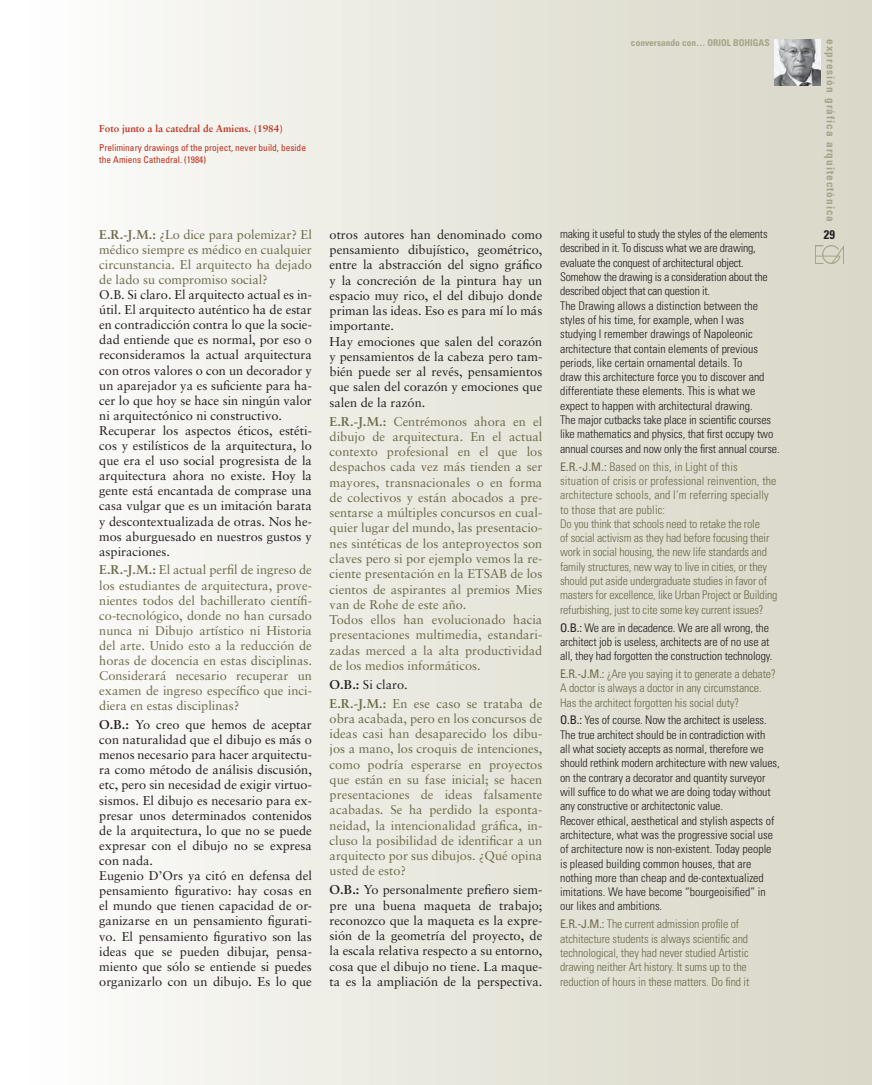
<style>
.page{position:relative;width:872px;height:1085px;background:#fff}
.page>*{position:absolute;margin:0;border:0;box-sizing:border-box;transform-origin:0 0}
.t1{font:12.75px/15.1px "Sabon";color:#231f20}
.t2{font:12.75px/15.2px "Sabon";color:#6d6a4a;text-align:justify}
.t3{font:700 condensed 12.5px "Univers";color:#231f20}
.t4{font:300 condensed 11.88px/14.2px "Univers";letter-spacing:-.01em;color:#231f20}
.t5{font:300 condensed 11.88px/14.2px "Univers";letter-spacing:-.01em;color:#6d6a4a}
.t6{font:700 condensed 11.25px "Univers";letter-spacing:.09em;color:#a5a388}
.t7{font:700 10px "Sabon";color:#c02d19}
.t8{font:condensed 9.38px/11.9px "Univers";color:#c02d19}
.t9{font:700 condensed 9.38px "Univers";color:#a5a388}
.s1{font-weight:700}
.s2{font-weight:700;color:#231f20}
.s3{color:#231f20}
.s4{font-weight:400}
</style>
<div class="page">
<div style="left:11px;top:0;width:861px;height:1084px;background:linear-gradient(to right,#fdfdfc,#d7d5c5)"></div>
<img style="left:815px;top:246px;width:28px;height:17px">
<img style="left:775px;top:39px;width:46px;height:46px">
<img style="left:11px;top:0;width:1px;height:1084px">
<p class="t9" style="left:631px;top:37px;width:140px">conversando con… ORIOL BOHIGAS</p>
<p class="t7" style="left:99px;top:122px;width:185px">Foto junto a la catedral de Amiens. (1984)</p>
<p class="t8" style="left:99px;top:141px;width:208px">Preliminary drawings of the project, never build, beside the Amiens Cathedral. (1984)</p>
<p class="t2" style="left:99px;top:226px;width:214px"><span class="s1">E.R.-J.M.:</span> ¿Lo dice para polemizar? El médico siempre es médico en cualquier circunstancia. El arquitecto ha dejado de lado su compromiso social?</p>
<p class="t1" style="left:99px;top:287px;width:214px">O.B. Si claro. El arquitecto actual es in&shy;útil. El arquitecto auténtico ha de estar en contradicción contra lo que la socie&shy;dad entiende que es normal, por eso o reconsideramos la actual arquitectura con otros valores o con un decorador y un aparejador ya es suficiente para ha&shy;cer lo que hoy se hace sin ningún valor ni arquitectónico ni constructivo.<br>Recuperar los aspectos éticos, estéti&shy;cos y estilísticos de la arquitectura, lo que era el uso social progresista de la arquitectura ahora no existe. Hoy la gente está encantada de comprase una casa vulgar que es un imitación barata y descontextualizada de otras. Nos he&shy;mos aburguesado en nuestros gustos y aspiraciones.</p>
<p class="t2" style="left:99px;top:562px;width:214px"><span class="s1">E.R.-J.M.:</span> El actual perfil de ingreso de los estudiantes de arquitectura, prove&shy;nientes todos del bachillerato científi&shy;co-tecnológico, donde no han cursado nunca ni Dibujo artístico ni Historia del arte. Unido esto a la reducción de horas de docencia en estas disciplinas.<br>Considerará necesario recuperar un examen de ingreso específico que inci&shy;diera en estas disciplinas?</p>
<p class="t1" style="left:99px;top:716px;width:214px"><span class="s1">O.B.:</span> Yo creo que hemos de aceptar con naturalidad que el dibujo es más o menos necesario para hacer arquitectu&shy;ra como método de análisis discusión, etc, pero sin necesidad de exigir virtuo&shy;sismos. El dibujo es necesario para ex&shy;presar unos determinados contenidos de la arquitectura, lo que no se puede expresar con el dibujo no se expresa con nada.<br>Eugenio D’Ors ya citó en defensa del pensamiento figurativo: hay cosas en el mundo que tienen capacidad de or&shy;ganizarse en un pensamiento figurati&shy;vo. El pensamiento figurativo son las ideas que se pueden dibujar, pensa&shy;miento que sólo se entiende si puedes organizarlo con un dibujo. Es lo que</p>
<p class="t1" style="left:330px;top:226px;width:214px">otros autores han denominado como pensamiento dibujístico, geométrico, entre la abstracción del signo gráfico y la concreción de la pintura hay un espacio muy rico, el del dibujo donde priman las ideas. Eso es para mí lo más importante.<br>Hay emociones que salen del corazón y pensamientos de la cabeza pero tam&shy;bién puede ser al revés, pensamientos que salen del corazón y emociones que salen de la razón.</p>
<p class="t2" style="left:330px;top:413px;width:214px;text-align:left"><span class="s1">E.R.-J.M.:</span> Centrémonos ahora en el dibujo de arquitectura. En el actual contexto profesional en el que los despachos cada vez más tienden a ser mayores, transnacionales o en forma de colectivos y están abocados a pre&shy;sentarse a múltiples concursos en cual&shy;quier lugar del mundo, las presentacio&shy;nes sintéticas de los anteproyectos son claves pero si por ejemplo vemos la re&shy;ciente presentación en la ETSAB de los cientos de aspirantes al premios Mies van de Rohe de este año.<br>Todos ellos han evolucionado hacia presentaciones multimedia, estandari&shy;zadas merced a la alta productividad de los medios informáticos.</p>
<p class="t2" style="left:330px;top:674px;width:214px;line-height:18.8px"><span class="s2">O.B.:</span> <span class="s3">Si claro.<br></span><span class="s1">E.R.-J.M.:</span> En ese caso se trataba de</p>
<p class="t2" style="left:330px;top:710px;width:214px">obra acabada, pero en los concursos de ideas casi han desaparecido los dibu&shy;jos a mano, los croquis de intenciones, como podría esperarse en proyectos que están en su fase inicial; se hacen presentaciones de ideas falsamente acabadas. Se ha perdido la esponta&shy;neidad, la intencionalidad gráfica, in&shy;cluso la posibilidad de identificar a un arquitecto por sus dibujos. ¿Qué opina usted de esto?</p>
<p class="t1" style="left:330px;top:882px;width:214px;text-align:justify"><span class="s1">O.B.:</span> Yo personalmente prefiero siem&shy;pre una buena maqueta de trabajo; reconozco que la maqueta es la expre&shy;sión de la geometría del proyecto, de la escala relativa respecto a su entorno, cosa que el dibujo no tiene. La maque&shy;ta es la ampliación de la perspectiva.</p>
<p class="t4" style="left:560px;top:227px;width:221px">making it useful to study the styles of the elements described in it. To discuss what we are drawing, evaluate the conquest of architectural object.<br>Somehow the drawing is a consideration about the described object that can question it.<br>The Drawing allows a distinction between the styles of his time, for example, when I was studying I remember drawings of Napoleonic architecture that contain elements of previous periods, like certain ornamental details. To<br>draw this architecture force you to discover and differentiate these elements. This is what we expect to happen with architectural drawing.<br>The major cutbacks take place in scientific courses like mathematics and physics, that first occupy two annual courses and now only the first annual course.</p>
<p class="t5" style="left:560px;top:459px;width:219px"><span class="s4">E.R.-J.M.:</span> Based on this, in Light of this situation of crisis or professional reinvention, the architecture schools, and I’m referring specially to those that are public:<br>Do you think that schools need to retake the role<br>of social activism as they had before focusing their work in social housing, the new life standards and family structures, new way to live in cities, or they should put aside undergraduate studies in favor of masters for excellence, like Urban Project or Building refurbishing, just to cite some key current issues?</p>
<p class="t4" style="left:560px;top:620px;width:214px"><span class="s4">O.B.:</span> We are in decadence. We are all wrong, the architect job is useless, architects are of no use at all, they had forgotten the construction technology.</p>
<p class="t5" style="left:560px;top:666px;width:217px"><span class="s4">E.R.-J.M.:</span> ¿Are you saying it to generate a debate?<br>A doctor is always a doctor in any circumstance.<br>Has the architect forgotten his social duty?</p>
<p class="t4" style="left:560px;top:713px;width:221px"><span class="s4">O.B.:</span> Yes of course. Now the architect is useless.<br>The true architect should be in contradiction with<br>all what society accepts as normal, therefore we should rethink modern architecture with new values, on the contrary a decorator and quantity surveyor will suffice to do what we are doing today without any constructive or architectonic value.<br>Recover ethical, aesthetical and stylish aspects of architecture, what was the progressive social use of architecture now is non-existent. Today people is pleased building common houses, that are nothing more than cheap and de-contextualized imitations. We have become “bourgeoisified” in our likes and ambitions.</p>
<p class="t5" style="left:560px;top:916px;width:191px"><span class="s4">E.R.-J.M.:</span> The current admission profile of atchitecture students is always scientific and technological, they had never studied Artistic drawing neither Art history. It sums up to the reduction of hours in these matters. Do find it</p>
<p class="t6" style="left:837px;top:39px;width:184px;rotate:90deg">expresión gráfica arquitectónica</p>
<p class="t3" style="left:824px;top:226px;width:13px">29</p>
</div>
